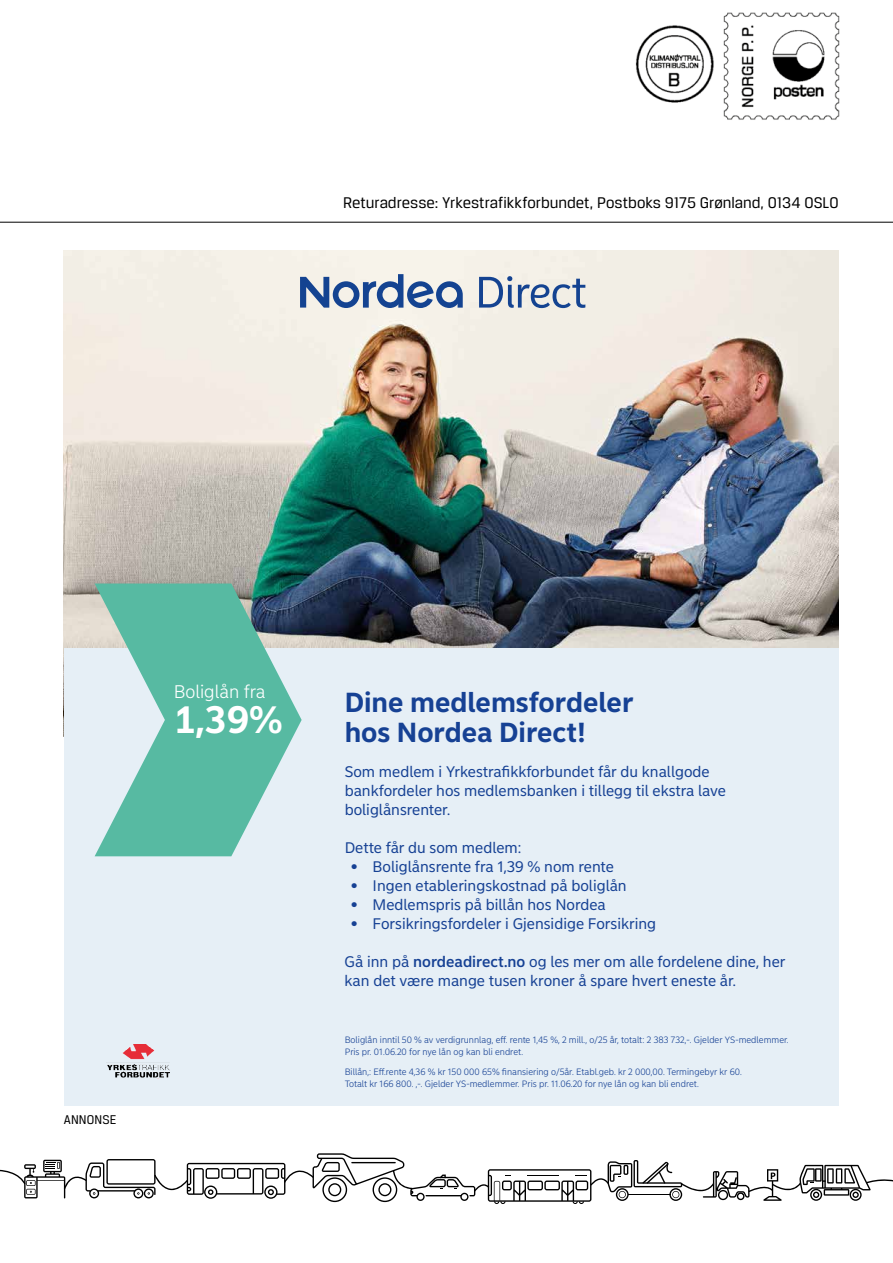
<style>
.page{position:relative;width:893px;height:1263px;background:#fff}
.page>*{position:absolute;margin:0;border:0;box-sizing:border-box;transform-origin:0 0}
.t1{font:700 37.8px "Nordea Sans Small Web";color:#fff}
.t2{font:700 27.3px/30px "Nordea Sans Small";color:#164194}
.t3{font:300 18.15px "Nordea Sans Small Web";color:#fff}
.t4{font:16.5px "Breuer Text";color:#000}
.t5{font:15.15px/18.9px "Nordea Sans Small";color:#164194}
.t6{font:15.15px "Arial";color:#272627}
.t7{font:13.5px "Breuer Text";letter-spacing:.01em;color:#000}
.t8{font:300 9.15px/12.1px "Nordea Sans Small";color:#164194}
.s1{font-weight:900}
.s2{font-weight:500}
</style>
<div class="page">
<svg style="left:0;top:1153px;width:893px;height:51px"></svg>
<img style="left:635px;top:12px;width:205px;height:108px">
<hr style="left:0;top:222px;width:893px;height:1px;background:#000">
<img style="left:64px;top:251px;width:774px;height:397px">
<div style="left:64px;top:648px;width:774px;height:458px;background:#e6eff6"></div>
<svg style="left:300px;top:274px;width:163px;height:34px"></svg>
<svg style="left:479px;top:276px;width:106px;height:32px"></svg>
<svg style="left:95px;top:583px;width:207px;height:273px;fill:#57baa2"></svg>
<img style="left:106px;top:1044px;width:64px;height:34px">
<p class="t6" style="left:339px;top:187px;width:510px">Returadresse: Yrkestrafikkforbundet, Postboks 9175 Grønland, 0134 OSLO</p>
<p class="t4" style="left:343px;top:194px;width:497px">Returadresse: Yrkestrafikkforbundet, Postboks 9175 Grønland, 0134 OSLO</p>
<p class="t3" style="left:174px;top:681px;width:93px">Boliglån fra</p>
<h1 class="t1" style="left:174px;top:696px;width:110px">1,39%</h1>
<p class="t7" style="left:64px;top:1112px;width:54px">ANNONSE</p>
<h2 class="t2" style="left:345px;top:687px;width:290px">Dine medlemsfordeler hos Nordea Direct!</h2>
<p class="t5" style="left:345px;top:763px;width:383px">Som medlem i Yrkestrafikkforbundet får du knallgode bankfordeler hos medlemsbanken i tillegg til ekstra lave boliglånsrenter.</p>
<p class="t5" style="left:345px;top:839px;width:178px">Dette får du som medlem:</p>
<p class="t5" style="left:351px;top:858px;width:264px"><span class="s1">•</span> Boliglånsrente fra 1,39 % nom rente</p>
<p class="t5" style="left:351px;top:877px;width:277px"><span class="s1">•</span> Ingen etableringskostnad på boliglån</p>
<p class="t5" style="left:351px;top:896px;width:256px"><span class="s1">•</span> Medlemspris på billån hos Nordea</p>
<p class="t5" style="left:351px;top:915px;width:306px"><span class="s1">•</span> Forsikringsfordeler i Gjensidige Forsikring</p>
<p class="t5" style="left:345px;top:952px;width:442px">Gå inn på <span class="s2">nordeadirect.no</span> og les mer om alle fordelene dine, her kan det være mange tusen kroner å spare hvert eneste år.</p>
<p class="t8" style="left:345px;top:1033px;width:445px">Boliglån inntil 50 % av verdigrunnlag, eff. rente 1,45 %, 2 mill., o/25 år, totalt: 2 383 732,-. Gjelder YS-medlemmer.<br>Pris pr. 01.06.20 for nye lån og kan bli endret.</p>
<p class="t8" style="left:345px;top:1065px;width:399px">Billån,: Eff.rente 4,36 % kr 150 000 65% finansiering o/5år. Etabl.geb. kr 2 000,00. Termingebyr kr 60.<br>Totalt kr 166 800. ,-. Gjelder YS-medlemmer. Pris pr. 11.06.20 for nye lån og kan bli endret.</p>
</div>
